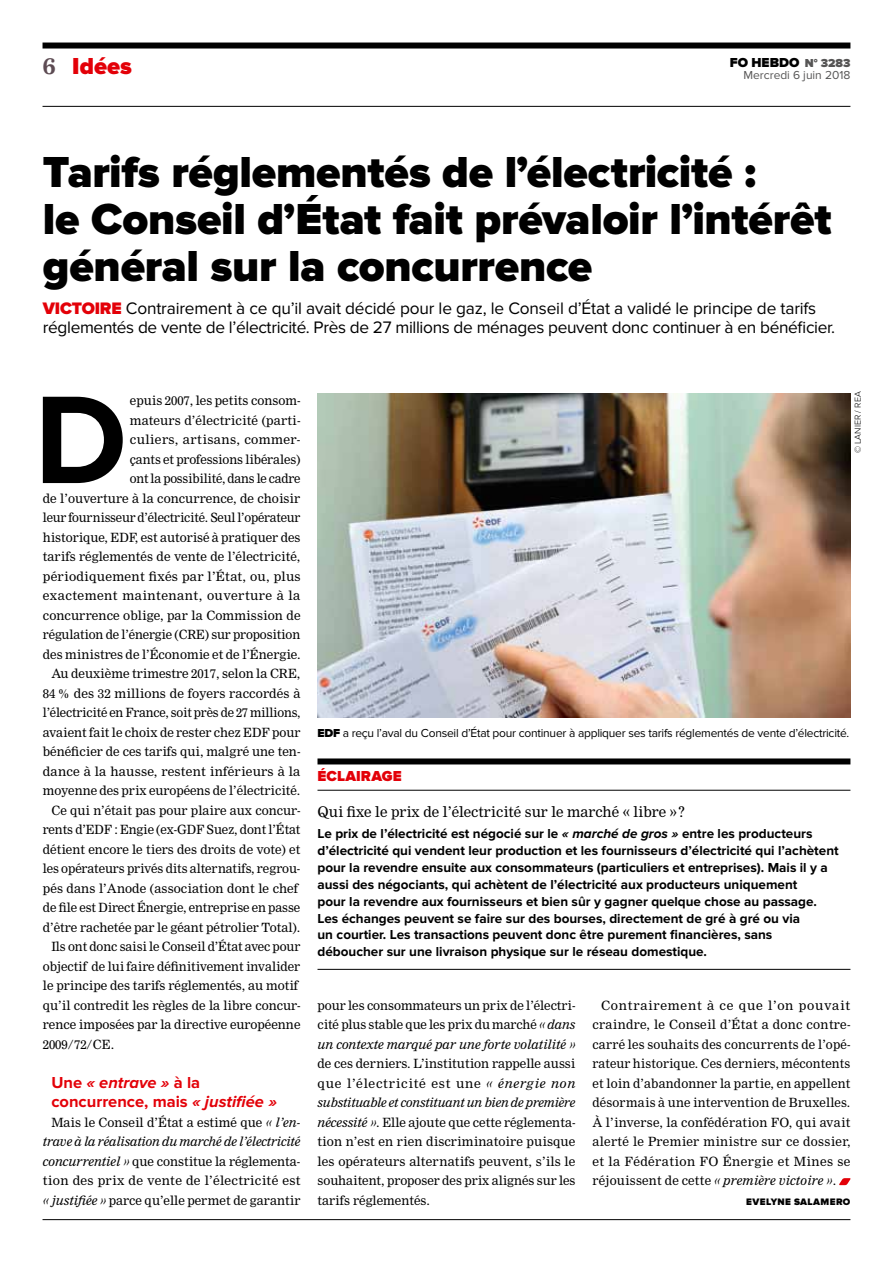
<style>
.page{position:relative;width:893px;height:1263px;background:#fff}
.page>*{position:absolute;margin:0;border:0;box-sizing:border-box;transform-origin:0 0}
.t1{font:700 129.45px "Proxima Nova";color:#000}
.t2{font:900 45px/47.2px "Proxima Nova";letter-spacing:-.005em;color:#000}
.t3{font:900 24px "Proxima Nova";color:#e30008}
.t4{font:17.25px/19.5px "Proxima Nova";letter-spacing:-.02em;color:#000}
.t5{font:900 17.25px "Proxima Nova";color:#e30008}
.t6{font:700 16.5px/19.5px "Proxima Nova";color:#e30008}
.t7{font:900 15px "Proxima Nova";letter-spacing:.01em;color:#e30008}
.t8{font:14.25px "Nimrod";color:#000}
.t9{font:700 13.5px/17px "Proxima Nova";color:#000}
.t10{font:900 13.5px "Proxima Nova";color:#000}
.t11{font:12.45px/19.5px "Nimrod";color:#000;text-align:justify}
.t12{font:12.45px "Nimrod";letter-spacing:.03em;color:#000}
.t13{font:12.45px "Nimrod";letter-spacing:.025em;color:#000}
.t14{font:12px "Proxima Nova";letter-spacing:-.02em;color:#000}
.t15{font:12px "Proxima Nova";color:#565555}
.t16{font:900 12px "Proxima Nova";color:#000}
.t17{font:900 9.75px "Proxima Nova";letter-spacing:.04em;color:#000}
.t18{font:300 9px "Proxima Nova";color:#000}
.s1{font-family:"Nimrod";font-weight:700;font-size:22.5px;color:#5d4b53}
.s2{font-size:12px;color:#565555}
.s3{font-weight:900;color:#e30008}
.s4{font-style:italic}
</style>
<div class="page">
<hr style="left:43px;top:1219px;width:807px;height:1px;background:#000">
<div style="left:43px;top:43px;width:807px;height:6px;background:#000"></div>
<hr style="left:43px;top:106px;width:807px;height:1px;background:#000">
<svg style="left:839px;top:1178px;width:12px;height:7px"></svg>
<img style="left:317px;top:394px;width:533px;height:323px">
<div style="left:317px;top:758px;width:533px;height:6px;background:#000"></div>
<hr style="left:317px;top:790px;width:533px;height:1px;background:#000">
<hr style="left:317px;top:969px;width:533px;height:1px;background:#000">
<h3 class="t3" style="left:43px;top:52px;width:91px"><span class="s1">6</span> Idées</h3>
<p class="t10" style="left:730px;top:55px;width:122px">FO HEBDO <span class="s2">N° 3283</span></p>
<p class="t15" style="left:743px;top:68px;width:109px">Mercredi 6 juin 2018</p>
<h2 class="t2" style="left:43px;top:150px;width:790px">Tarifs réglementés de l’électricité :<br>le Conseil d’État fait prévaloir l’intérêt général sur la concurrence</h2>
<h3 class="t5" style="left:43px;top:298px;width:40px">Victoir</h3>
<h3 class="t4" style="left:43px;top:298px;width:794px;text-indent:69px"><span class="s3">e</span> Contrairement à ce qu’il avait décidé pour le gaz, le Conseil d’État a validé le principe de tarifs réglementés de vente de l’électricité. Près de 27 millions de ménages peuvent donc continuer à en bénéficier.</h3>
<h1 class="t1" style="left:34px;top:365px;width:94px">D</h1>
<p class="t11" style="left:130px;top:391px;width:172px">epuis 2007, les petits consom-</p>
<p class="t11" style="left:130px;top:410px;width:172px">mateurs d’électricité (parti-</p>
<p class="t13" style="left:130px;top:432px;width:172px">culiers, artisans, commer-</p>
<p class="t11" style="left:130px;top:449px;width:172px">çants et professions libérales)</p>
<p class="t11" style="left:130px;top:469px;width:172px">ont la possibilité, dans le cadre</p>
<p class="t11" style="left:43px;top:488px;width:259px">de l’ouverture à la concurrence, de choisir</p>
<p class="t11" style="left:43px;top:508px;width:259px">leur fournisseur d’électricité. Seul l’opérateur</p>
<p class="t11" style="left:43px;top:527px;width:259px">historique, EDF, est autorisé à pratiquer des</p>
<p class="t11" style="left:43px;top:547px;width:259px">tarifs réglementés de vente de l’électricité,</p>
<p class="t11" style="left:43px;top:566px;width:259px">périodiquement fixés par l’État, ou, plus</p>
<p class="t12" style="left:43px;top:588px;width:259px">exactement maintenant, ouverture à la</p>
<p class="t11" style="left:43px;top:605px;width:259px">concurrence oblige, par la Commission de</p>
<p class="t11" style="left:43px;top:625px;width:259px">régulation de l’énergie (CRE) sur proposition</p>
<p class="t11" style="left:43px;top:644px;width:259px">des ministres de l’Économie et de l’Énergie.</p>
<p class="t11" style="left:51px;top:664px;width:251px">Au deuxième trimestre 2017, selon la CRE,</p>
<p class="t11" style="left:43px;top:683px;width:259px">84% des 32 millions de foyers raccordés à</p>
<p class="t11" style="left:43px;top:703px;width:259px">l’électricité en France, soit près de 27 millions,</p>
<p class="t11" style="left:43px;top:722px;width:259px">avaient fait le choix de rester chez EDF pour</p>
<p class="t11" style="left:43px;top:742px;width:259px">bénéficier de ces tarifs qui, malgré une ten-</p>
<p class="t11" style="left:43px;top:761px;width:259px">dance à la hausse, restent inférieurs à la</p>
<p class="t11" style="left:43px;top:781px;width:259px">moyenne des prix européens de l’électricité.</p>
<p class="t11" style="left:51px;top:800px;width:251px">Ce qui n’était pas pour plaire aux concur-</p>
<p class="t11" style="left:43px;top:820px;width:259px">rents d’EDF : Engie (ex-GDF Suez, dont l’État</p>
<p class="t11" style="left:43px;top:839px;width:259px">détient encore le tiers des droits de vote) et</p>
<p class="t11" style="left:43px;top:859px;width:259px">les opérateurs privés dits alternatifs, regrou-</p>
<p class="t11" style="left:43px;top:878px;width:257px">pés dans l’Anode (association dont le chef</p>
<p class="t11" style="left:43px;top:898px;width:259px">de file est Direct Énergie, entreprise en passe</p>
<p class="t11" style="left:43px;top:917px;width:259px">d’être rachetée par le géant pétrolier Total).</p>
<p class="t11" style="left:51px;top:937px;width:251px">Ils ont donc saisi le Conseil d’État avec pour</p>
<p class="t11" style="left:43px;top:956px;width:259px">objectif de lui faire définitivement invalider</p>
<p class="t11" style="left:43px;top:976px;width:257px">le principe des tarifs réglementés, au motif</p>
<p class="t11" style="left:43px;top:995px;width:259px">qu’il contredit les règles de la libre concur-</p>
<p class="t11" style="left:43px;top:1015px;width:259px">rence imposées par la directive européenne</p>
<p class="t11" style="left:43px;top:1034px;width:73px">2009/72/CE.</p>
<h3 class="t6" style="left:51px;top:1073px;width:227px">Une <span class="s4">« entrave »</span> à la concurrence, mais <span class="s4">« justifiée »</span></h3>
<p class="t11" style="left:43px;top:1112px;width:259px;text-indent:9px">Mais le Conseil d’État a estimé que <span class="s4">« l’en&shy;trave à la réalisation du marché de l’électricité concurrentiel »</span> que constitue la réglementa&shy;tion des prix de vente de l’électricité est <span class="s4">« justifiée »</span> parce qu’elle permet de garantir</p>
<p class="t18" style="left:853px;top:453px;width:63px;rotate:-90deg">© LANIER / REA</p>
<p class="t16" style="left:317px;top:726px;width:9px">EDF</p>
<p class="t14" style="left:343px;top:726px;width:508px">a reçu l’aval du Conseil d’État pour continuer à appliquer ses tarifs réglementés de vente d’électricité.</p>
<p class="t7" style="left:317px;top:768px;width:86px">Éclairage</p>
<p class="t8" style="left:317px;top:803px;width:369px">Qui fixe le prix de l’électricité sur le marché « libre » ?</p>
<p class="t9" style="left:317px;top:825px;width:523px">Le prix de l’électricité est négocié sur le <span class="s4">« marché de gros »</span> entre les producteurs d’électricité qui vendent leur production et les fournisseurs d’électricité qui l’achètent pour la revendre ensuite aux consommateurs (particuliers et entreprises). Mais il y a aussi des négociants, qui achètent de l’électricité aux producteurs uniquement<br>pour la revendre aux fournisseurs et bien sûr y gagner quelque chose au passage.<br>Les échanges peuvent se faire sur des bourses, directement de gré à gré ou via<br>un courtier. Les transactions peuvent donc être purement financières, sans déboucher sur une livraison physique sur le réseau domestique.</p>
<p class="t11" style="left:317px;top:995px;width:260px">pour les consommateurs un prix de l’électri&shy;cité plus stable que les prix du marché <span class="s4">« dans un contexte marqué par une forte volatilité »</span></p>
<p class="t11" style="left:317px;top:1054px;width:260px">de ces derniers. L’institution rappelle aussi que l’électricité est une <span class="s4">« énergie non substituable et constituant un bien de première nécessité »</span>. Elle ajoute que cette réglementa&shy;tion n’est en rien discriminatoire puisque les opérateurs alternatifs peuvent, s’ils le souhaitent, proposer des prix alignés sur les tarifs réglementés.</p>
<p class="t11" style="left:592px;top:995px;width:260px;text-indent:9px">Contrairement à ce que l’on pouvait craindre, le Conseil d’État a donc contre&shy;carré les souhaits des concurrents de l’opé&shy;rateur historique. Ces derniers, mécontents et loin d’abandonner la partie, en appellent désormais à une intervention de Bruxelles.<br>À l’inverse, la confédération FO, qui avait alerté le Premier ministre sur ce dossier, et la Fédération FO Énergie et Mines se réjouissent de cette <span class="s4">« première victoire »</span>.</p>
<p class="t17" style="left:746px;top:1196px;width:98px">Evelyne Salamero</p>
</div>
